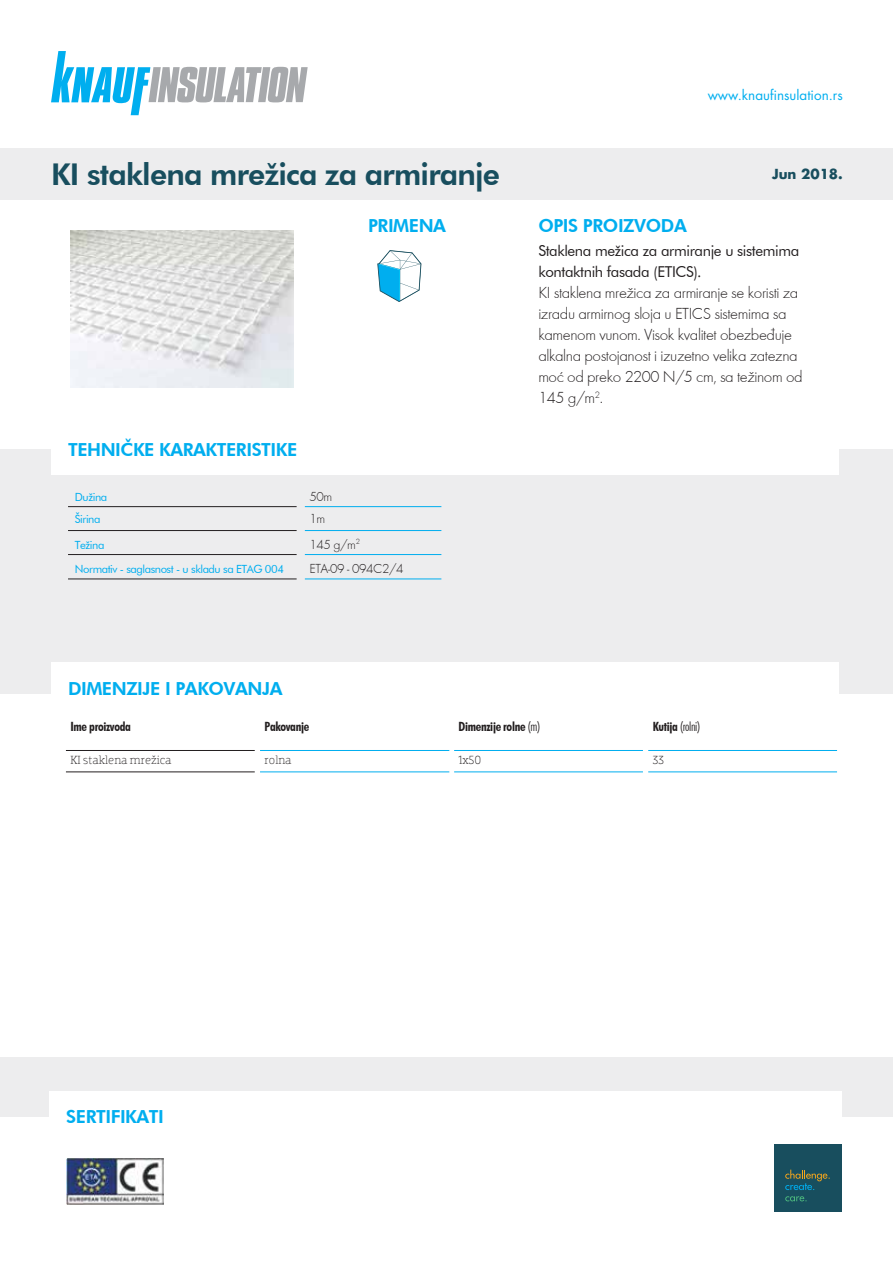
<style>
.page{position:relative;width:893px;height:1263px;background:#fff}
.page>*{position:absolute;margin:0;border:0;box-sizing:border-box;transform-origin:0 0}
.t1{font:800 30px "Futura BT";letter-spacing:-.025em;color:#184e5e}
.t2{font:800 18px "Futura BT";letter-spacing:-.025em;color:#00aeef}
.t3{font:16.5px/21px "Futura TEE Ligh";letter-spacing:-.025em;color:#231f20}
.t4{font:15px/21px "Futura BT";letter-spacing:-.025em;color:#231f20}
.t5{font:13.5px "Futura TEE Ligh";letter-spacing:-.025em;color:#231f20}
.t6{font:13.5px "Futura Std";color:#00aeef}
.t7{font:700 13.5px "Futura Std";color:#184e5e}
.t8{font:700 condensed 12.75px "Futura BT";letter-spacing:-.025em;color:#231f20}
.t9{font:300 condensed 12.75px "Futura BT";letter-spacing:-.025em;color:#231f20}
.t10{font:300 12px "Dobra Slab";color:#231f20}
.t11{font:11.25px "Futura BT";letter-spacing:-.04em;color:#00aeef}
.s1{font-weight:300}
.s2{font-weight:700}
</style>
<div class="page">
<div style="left:0;top:449px;width:893px;height:244px;background:#ededee"></div>
<div style="left:0;top:1057px;width:893px;height:60px;background:#ededee"></div>
<svg style="left:51px;top:51px;width:257px;height:64px"></svg>
<div style="left:0;top:149px;width:893px;height:51px;background:#ededee"></div>
<div style="left:51px;top:424px;width:487px;height:51px;background:#fff"></div>
<div style="left:51px;top:663px;width:787px;height:51px;background:#fff"></div>
<div style="left:49px;top:1091px;width:793px;height:51px;background:#fff"></div>
<div style="left:538px;top:424px;width:300px;height:51px;background:#fff"></div>
<hr style="left:260px;top:771px;width:189px;height:1px;background:#00aeef">
<hr style="left:454px;top:771px;width:189px;height:1px;background:#00aeef">
<hr style="left:648px;top:771px;width:189px;height:1px;background:#00aeef">
<hr style="left:260px;top:750px;width:189px;height:1px;background:#00aeef">
<hr style="left:454px;top:750px;width:189px;height:1px;background:#00aeef">
<hr style="left:648px;top:750px;width:189px;height:1px;background:#00aeef">
<hr style="left:66px;top:771px;width:189px;height:1px;background:#231f20">
<hr style="left:66px;top:750px;width:189px;height:1px;background:#231f20">
<div style="left:774px;top:1144px;width:68px;height:68px;background:#184e5e"></div>
<svg style="left:785px;top:1170px;width:45px;height:20px"></svg>
<svg style="left:785px;top:1196px;width:22px;height:5px"></svg>
<hr style="left:305px;top:506px;width:136px;height:1px;background:#00aeef">
<hr style="left:68px;top:506px;width:229px;height:1px;background:#231f20">
<hr style="left:68px;top:530px;width:229px;height:1px;background:#231f20">
<hr style="left:305px;top:530px;width:136px;height:1px;background:#00aeef">
<img style="left:66px;top:1158px;width:98px;height:46px">
<img style="left:71px;top:230px;width:222px;height:158px">
<hr style="left:68px;top:554px;width:229px;height:1px;background:#231f20">
<hr style="left:305px;top:554px;width:136px;height:1px;background:#00aeef">
<svg style="left:377px;top:250px;width:44px;height:52px"></svg>
<hr style="left:68px;top:578px;width:229px;height:1px;background:#231f20">
<hr style="left:305px;top:578px;width:136px;height:1px;background:#00aeef">
<p class="t6" style="left:708px;top:86px;width:137px">www.knaufinsulation.rs</p>
<h1 class="t1" style="left:51px;top:157px;width:451px">KI staklena mrežica za armiranje</h1>
<p class="t2" style="left:368px;top:214px;width:80px">PRIMENA</p>
<p class="t2" style="left:538px;top:214px;width:150px">OPIS PROIZVODA</p>
<p class="t4" style="left:538px;top:240px;width:262px">Staklena mežica za armiranje u sistemima kontaktnih fasada (ETICS).</p>
<p class="t3" style="left:538px;top:282px;width:266px">KI staklena mrežica za armiranje se koristi za izradu armirnog sloja u ETICS sistemima sa kamenom vunom. Visok kvalitet obezbeđuje alkalna postojanost i izuzetno velika zatezna moć od preko 2200 N/5 cm, sa težinom od 145 g/m<sup>2</sup>.</p>
<p class="t7" style="left:772px;top:165px;width:72px">Jun 2018.</p>
<p class="t2" style="left:68px;top:439px;width:231px">TEHNIČKE KARAKTERISTIKE</p>
<p class="t11" style="left:75px;top:490px;width:34px">Dužina</p>
<p class="t5" style="left:309px;top:488px;width:24px">50m</p>
<p class="t11" style="left:75px;top:538px;width:31px">Težina</p>
<p class="t5" style="left:309px;top:536px;width:52px">145 g/m<sup>2</sup></p>
<p class="t11" style="left:75px;top:513px;width:27px">Širina</p>
<p class="t5" style="left:309px;top:511px;width:17px">1m</p>
<p class="t11" style="left:75px;top:562px;width:211px">Normativ - saglasnost - u skladu sa ETAG 004</p>
<p class="t5" style="left:309px;top:561px;width:96px">ETA-09 - 094C2/4</p>
<p class="t2" style="left:68px;top:678px;width:216px">DIMENZIJE I PAKOVANJA</p>
<p class="t8" style="left:70px;top:718px;width:62px">Ime proizvoda</p>
<p class="t8" style="left:265px;top:718px;width:46px">Pakovanje</p>
<p class="t10" style="left:70px;top:753px;width:103px">KI staklena mrežica</p>
<p class="t8" style="left:459px;top:718px;width:83px">Dimenzije rolne <span class="s1">(m)</span></p>
<p class="t9" style="left:653px;top:718px;width:49px"><span class="s2">Kutija</span> (rolni)</p>
<p class="t10" style="left:265px;top:753px;width:29px">rolna</p>
<p class="t10" style="left:459px;top:753px;width:24px">1x50</p>
<p class="t10" style="left:653px;top:753px;width:13px">33</p>
<p class="t2" style="left:66px;top:1106px;width:99px">SERTIFIKATI</p>
</div>
